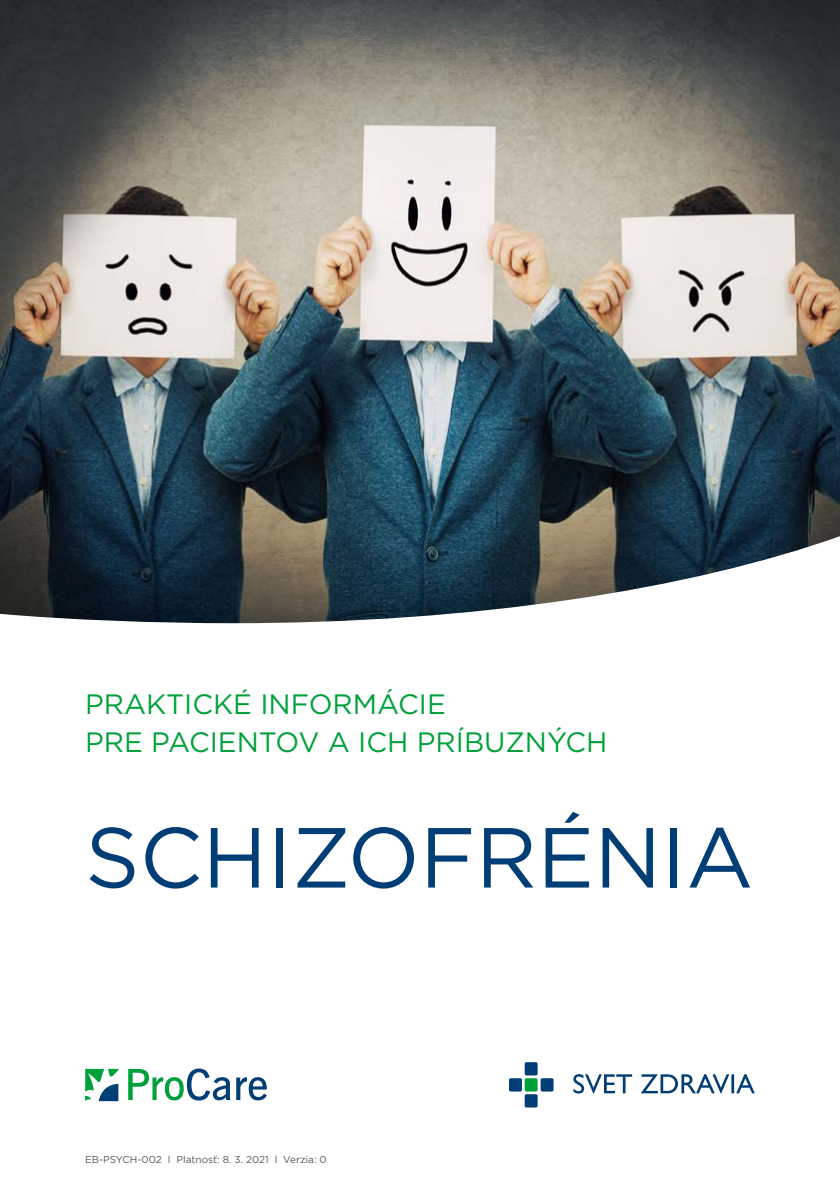
<style>
.page{position:relative;width:840px;height:1191px;background:#fff}
.page>*{position:absolute;margin:0;border:0;box-sizing:border-box;transform-origin:0 0}
.t1{font:85px "Gotham";color:#003e75}
.t2{font:28px/38px "Gotham";color:#00a13a}
.t3{font:10px "Gotham";color:#575756}
</style>
<div class="page">
<img style="left:0;top:0;width:839px;height:623px">
<svg style="left:85px;top:1068px;width:33px;height:33px"></svg>
<svg style="left:128px;top:1068px;width:102px;height:32px"></svg>
<svg style="left:236px;top:1077px;width:31px;height:23px"></svg>
<svg style="left:573px;top:1074px;width:181px;height:19px"></svg>
<div style="left:524px;top:1062px;width:13px;height:13px;background:#003e75;border-radius:2px"></div>
<div style="left:524px;top:1078px;width:13px;height:13px;background:#00a13a;border-radius:2px"></div>
<div style="left:540px;top:1078px;width:13px;height:13px;background:#003e75;border-radius:2px"></div>
<div style="left:508px;top:1078px;width:13px;height:13px;background:#003e75;border-radius:2px"></div>
<div style="left:524px;top:1094px;width:13px;height:13px;background:#003e75;border-radius:2px"></div>
<p class="t2" style="left:85px;top:684px;width:523px">PRAKTICKÉ INFORMÁCIE<br>PRE PACIENTOV A ICH PRÍBUZNÝCH</p>
<h1 class="t1" style="left:85px;top:810px;width:669px">SCHIZOFRÉNIA</h1>
<p class="t3" style="left:85px;top:1153px;width:243px">EB-PSYCH-002 l Platnosť: 8. 3. 2021 l Verzia: 0</p>
</div>
